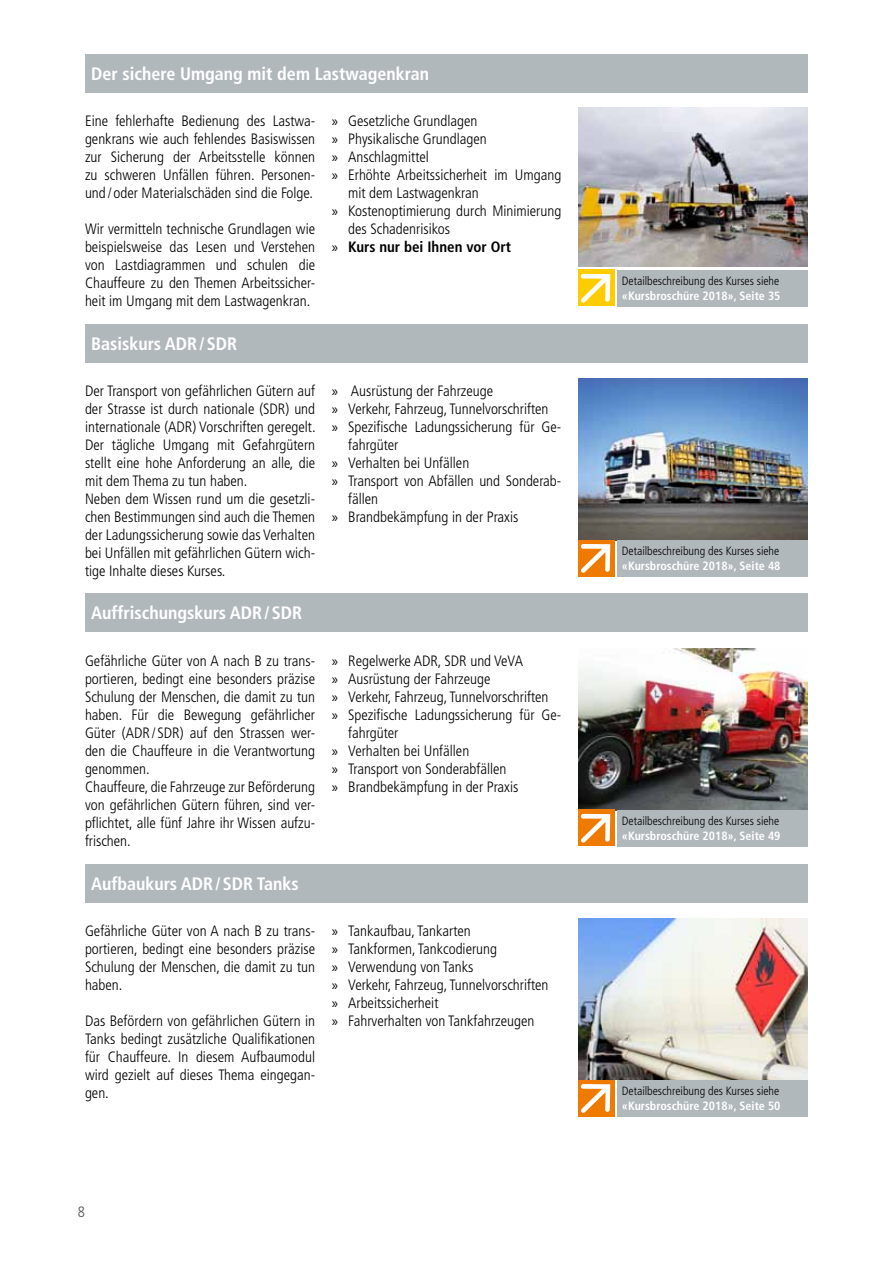
<style>
.page{position:relative;width:893px;height:1263px;background:#fff}
.page>*{position:absolute;margin:0;border:0;box-sizing:border-box;transform-origin:0 0}
.t1{font:700 condensed 18px "Frutiger";color:#fff}
.t2{font:300 condensed 15px/18px "Frutiger";color:#000;text-align:justify}
.t3{font:700 condensed 15px "Frutiger";color:#000}
.t4{font:300 condensed 15px "Frutiger";color:#565655}
.t5{font:300 condensed 12px "Frutiger";color:#000}
.t6{font:700 condensed 12px "Frutiger";color:#fff}
.s1{font-family:"Myriad Pro";font-weight:400;font-stretch:normal}
</style>
<div class="page">
<img style="left:578px;top:108px;width:230px;height:159px">
<img style="left:578px;top:378px;width:230px;height:162px">
<img style="left:578px;top:648px;width:230px;height:162px">
<img style="left:578px;top:918px;width:230px;height:162px">
<div style="left:85px;top:54px;width:723px;height:39px;background:#b1b8bc"></div>
<div style="left:85px;top:324px;width:723px;height:39px;background:#b1b8bc"></div>
<div style="left:85px;top:593px;width:723px;height:38px;background:#b1b8bc"></div>
<div style="left:85px;top:864px;width:723px;height:39px;background:#b1b8bc"></div>
<div style="left:618px;top:270px;width:190px;height:36px;background:#b1b8bc"></div>
<div style="left:618px;top:540px;width:190px;height:36px;background:#b1b8bc"></div>
<div style="left:618px;top:810px;width:190px;height:36px;background:#b1b8bc"></div>
<div style="left:618px;top:1080px;width:190px;height:36px;background:#b1b8bc"></div>
<div style="left:578px;top:270px;width:36px;height:36px;background:#fc0"></div>
<svg style="left:581px;top:274px;width:29px;height:29px"></svg>
<div style="left:578px;top:540px;width:36px;height:36px;background:#ef7a00"></div>
<svg style="left:581px;top:544px;width:29px;height:29px"></svg>
<div style="left:578px;top:810px;width:36px;height:36px;background:#ef7a00"></div>
<svg style="left:581px;top:814px;width:29px;height:29px"></svg>
<div style="left:578px;top:1080px;width:36px;height:36px;background:#ef7a00"></div>
<svg style="left:581px;top:1084px;width:29px;height:29px"></svg>
<p class="t1" style="left:91px;top:66px;width:340px">Der sichere Umgang mit dem Lastwagenkran</p>
<p class="t2" style="left:85px;top:112px;width:232px">Eine fehlerhafte Bedienung des Lastwa&shy;genkrans wie auch fehlendes Basiswissen zur Sicherung der Arbeitsstelle können zu schweren Unfällen führen. Personen&shy;und / oder Materialschäden sind die Folge.</p>
<p class="t2" style="left:85px;top:220px;width:232px">Wir vermitteln technische Grundlagen wie beispielsweise das Lesen und Verstehen von Lastdiagrammen und schulen die Chauffeure zu den Themen Arbeitssicher&shy;heit im Umgang mit dem Lastwagenkran.</p>
<p class="t1" style="left:91px;top:336px;width:148px">Basiskurs ADR / SDR</p>
<p class="t2" style="left:85px;top:382px;width:232px;text-align:left">Der Transport von gefährlichen Gütern auf der Strasse ist durch nationale (SDR) und internationale (ADR) Vorschriften geregelt.<br>Der tägliche Umgang mit Gefahrgütern stellt eine hohe Anforderung an alle, die mit dem Thema zu tun haben.<br>Neben dem Wissen rund um die gesetzli&shy;chen Bestimmungen sind auch die Themen der Ladungssicherung sowie das Verhalten bei Unfällen mit gefährlichen Gütern wich&shy;tige Inhalte dieses Kurses.</p>
<p class="t1" style="left:91px;top:605px;width:213px">Auffrischungskurs ADR / SDR</p>
<p class="t2" style="left:85px;top:652px;width:232px;text-align:left">Gefährliche Güter von A nach B zu trans&shy;portieren, bedingt eine besonders präzise Schulung der Menschen, die damit zu tun haben. Für die Bewegung gefährlicher Güter (ADR / SDR) auf den Strassen wer&shy;den die Chauffeure in die Verantwortung genommen.<br>Chauffeure, die Fahrzeuge zur Beförderung von gefährlichen Gütern führen, sind ver&shy;pflichtet, alle fünf Jahre ihr Wissen aufzu&shy;frischen.</p>
<p class="t1" style="left:91px;top:876px;width:209px">Aufbaukurs ADR / SDR Tanks</p>
<p class="t2" style="left:85px;top:922px;width:232px">Gefährliche Güter von A nach B zu trans&shy;portieren, bedingt eine besonders präzise Schulung der Menschen, die damit zu tun haben.</p>
<p class="t2" style="left:85px;top:1012px;width:232px">Das Befördern von gefährlichen Gütern in Tanks bedingt zusätzliche Qualifikationen für Chauffeure. In diesem Aufbaumodul wird gezielt auf dieses Thema eingegan&shy;gen.</p>
<p class="t2" style="left:332px;top:112px;width:147px"><span class="s1">»</span> Gesetzliche Grundlagen</p>
<p class="t2" style="left:332px;top:130px;width:157px"><span class="s1">»</span> Physikalische Grundlagen</p>
<p class="t2" style="left:332px;top:148px;width:99px"><span class="s1">»</span> Anschlagmittel</p>
<p class="t2" style="left:332px;top:166px;width:231px"><span class="s1">»</span> Erhöhte Arbeitssicherheit im Umgang</p>
<p class="t2" style="left:348px;top:184px;width:132px">mit dem Lastwagenkran</p>
<p class="t2" style="left:332px;top:202px;width:231px"><span class="s1">»</span> Kostenoptimierung durch Minimierung</p>
<p class="t2" style="left:348px;top:220px;width:103px">des Schadenrisikos</p>
<p class="t3" style="left:332px;top:241px;width:181px"><span class="s1">»</span> Kurs nur bei Ihnen vor Ort</p>
<p class="t2" style="left:332px;top:382px;width:163px"><span class="s1">»</span> Ausrüstung der Fahrzeuge</p>
<p class="t2" style="left:332px;top:400px;width:218px"><span class="s1">»</span> Verkehr, Fahrzeug, Tunnelvorschriften</p>
<p class="t2" style="left:332px;top:418px;width:231px"><span class="s1">»</span> Spezifische Ladungssicherung für Ge-</p>
<p class="t2" style="left:348px;top:436px;width:52px">fahrgüter</p>
<p class="t2" style="left:332px;top:454px;width:139px"><span class="s1">»</span> Verhalten bei Unfällen</p>
<p class="t2" style="left:332px;top:472px;width:231px"><span class="s1">»</span> Transport von Abfällen und Sonderab-</p>
<p class="t2" style="left:348px;top:490px;width:31px">fällen</p>
<p class="t2" style="left:332px;top:508px;width:188px"><span class="s1">»</span> Brandbekämpfung in der Praxis</p>
<p class="t2" style="left:332px;top:652px;width:193px"><span class="s1">»</span> Regelwerke ADR, SDR und VeVA</p>
<p class="t2" style="left:332px;top:670px;width:160px"><span class="s1">»</span> Ausrüstung der Fahrzeuge</p>
<p class="t2" style="left:332px;top:688px;width:218px"><span class="s1">»</span> Verkehr, Fahrzeug, Tunnelvorschriften</p>
<p class="t2" style="left:332px;top:706px;width:231px"><span class="s1">»</span> Spezifische Ladungssicherung für Ge-</p>
<p class="t2" style="left:348px;top:724px;width:52px">fahrgüter</p>
<p class="t2" style="left:332px;top:742px;width:139px"><span class="s1">»</span> Verhalten bei Unfällen</p>
<p class="t2" style="left:332px;top:760px;width:176px"><span class="s1">»</span> Transport von Sonderabfällen</p>
<p class="t2" style="left:332px;top:778px;width:188px"><span class="s1">»</span> Brandbekämpfung in der Praxis</p>
<p class="t2" style="left:332px;top:922px;width:218px;text-align:left"><span class="s1">»</span> Tankaufbau, Tankarten<br><span class="s1">»</span> Tankformen, Tankcodierung<br><span class="s1">»</span> Verwendung von Tanks<br><span class="s1">»</span> Verkehr, Fahrzeug, Tunnelvorschriften <span class="s1">»</span> Arbeitssicherheit<br><span class="s1">»</span> Fahrverhalten von Tankfahrzeugen</p>
<p class="t4" style="left:78px;top:1204px;width:9px">8</p>
<p class="t5" style="left:622px;top:275px;width:159px">Detailbeschreibung des Kurses siehe</p>
<p class="t6" style="left:622px;top:291px;width:160px">«Kursbroschüre 2018», Seite 35</p>
<p class="t5" style="left:622px;top:545px;width:159px">Detailbeschreibung des Kurses siehe</p>
<p class="t6" style="left:622px;top:561px;width:160px">«Kursbroschüre 2018», Seite 48</p>
<p class="t5" style="left:622px;top:815px;width:159px">Detailbeschreibung des Kurses siehe</p>
<p class="t6" style="left:622px;top:831px;width:160px">«Kursbroschüre 2018», Seite 49</p>
<p class="t5" style="left:622px;top:1085px;width:159px">Detailbeschreibung des Kurses siehe</p>
<p class="t6" style="left:622px;top:1101px;width:160px">«Kursbroschüre 2018», Seite 50</p>
</div>
